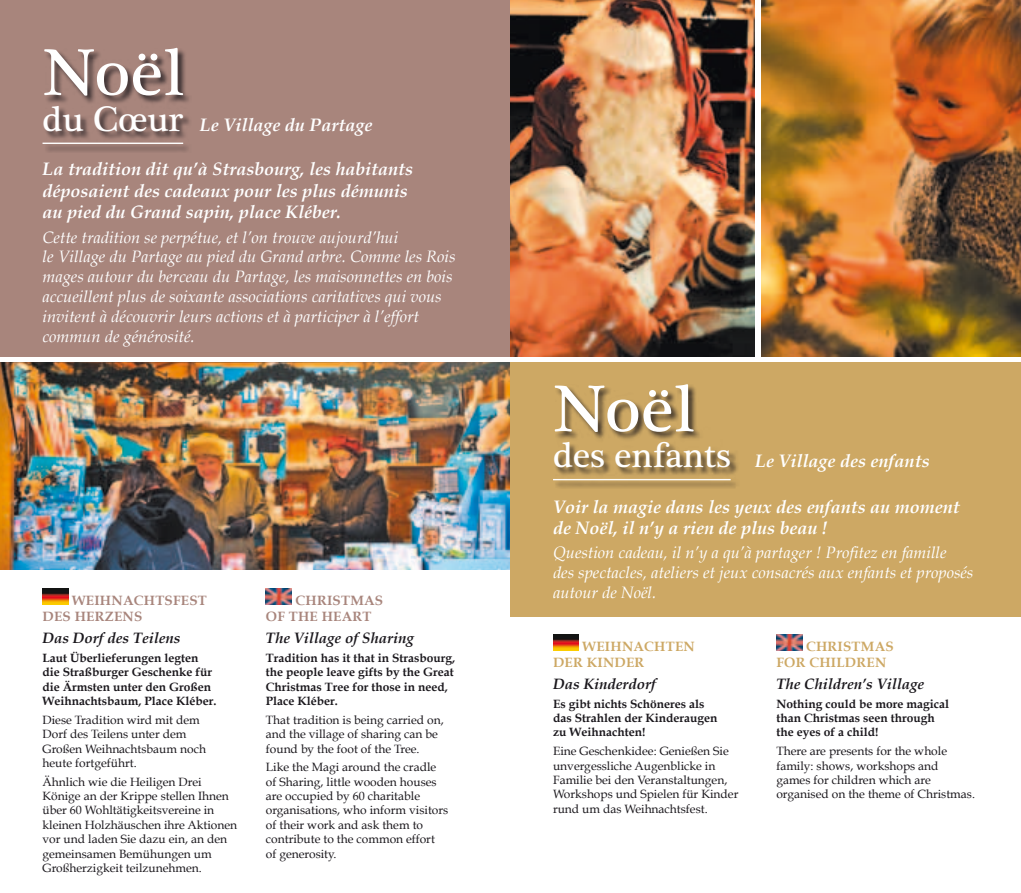
<style>
.page{position:relative;width:1021px;height:893px;background:#fff}
.page>*{position:absolute;margin:0;border:0;box-sizing:border-box;transform-origin:0 0}
.t1{font:67.5px "Plantagenet Cherokee";letter-spacing:-.01em;color:#fff}
.t2{font:36.15px "Plantagenet Cherokee";color:#fff}
.t3{font:italic 700 18px/21.6px "Book Antiqua";color:#fff}
.t4{font:italic 16.5px/19.8px "Book Antiqua";color:#fff}
.t5{font:italic 700 15px "Book Antiqua";color:#1a171c}
.t6{font:700 13.5px/16.2px "Book Antiqua";letter-spacing:.02em;color:#a8857c}
.t7{font:700 13.5px/16.2px "Book Antiqua";letter-spacing:.02em;color:#cda864}
.t8{font:12px/14.4px "Book Antiqua";color:#1a171c}
.t9{font:700 12px/14.4px "Book Antiqua";color:#1a171c}
.s1{font-family:"Plantagenet Cherokee";font-weight:400;font-style:normal;font-size:36.15px}
</style>
<div class="page">
<div style="left:0;top:0;width:510px;height:356px;background:#a8857c"></div>
<img style="left:43px;top:589px;width:25px;height:16px">
<img style="left:266px;top:589px;width:25px;height:16px">
<div style="left:42px;top:48px;width:150px;height:105px;background:#1a171c;opacity:.75"></div>
<hr style="left:43px;top:143px;width:140px;height:1px;background:#fff">
<img style="left:0;top:362px;width:510px;height:208px">
<div style="left:510px;top:362px;width:510px;height:255px;background:#cda864"></div>
<img style="left:553px;top:635px;width:25px;height:15px">
<img style="left:776px;top:635px;width:26px;height:15px">
<img style="left:510px;top:0;width:244px;height:356px">
<img style="left:761px;top:0;width:259px;height:356px">
<div style="left:553px;top:384px;width:186px;height:105px;background:#1a171c;opacity:.75"></div>
<hr style="left:553px;top:479px;width:177px;height:1px;background:#fff">
<h1 class="t1" style="left:43px;top:33px;width:144px">Noël</h1>
<h2 class="t2" style="left:43px;top:98px;width:142px">du Cœur</h2>
<h3 class="t3" style="left:200px;top:114px;width:174px">Le Village du Partage</h3>
<h3 class="t3" style="left:43px;top:159px;width:372px">La tradition dit qu’à Strasbourg, les habitants déposaient des cadeaux pour les plus démunis au pied du Grand sapin, place Kléber.</h3>
<p class="t4" style="left:43px;top:227px;width:414px">Cette tradition se perpétue, et l’on trouve aujourd’hui<br>le Village du Partage au pied du Grand arbre. Comme les Rois mages autour du berceau du Partage, les maisonnettes en bois accueillent plus de soixante associations caritatives qui vous invitent à découvrir leurs actions et à participer à l’effort commun de générosité.</p>
<p class="t6" style="left:72px;top:592px;width:25px">WEIHNACHTS</p>
<p class="t6" style="left:173px;top:592px;width:18px">FEST</p>
<p class="t6" style="left:43px;top:608px;width:43px">DES HER</p>
<p class="t6" style="left:105px;top:608px;width:20px">ZENS</p>
<p class="t5" style="left:43px;top:629px;width:139px">Das Dorf des Teilens</p>
<p class="t9" style="left:43px;top:651px;width:175px">Laut Überlieferungen legten die Straßburger Geschenke für die Ärmsten unter den Großen<br>Weihnachtsbaum, Place Kléber.</p>
<p class="t8" style="left:43px;top:712px;width:165px">Diese Tradition wird mit dem<br>Dorf des Teilens unter dem<br>Großen Weihnachtsbaum noch heute fortgeführt.</p>
<p class="t8" style="left:43px;top:774px;width:196px">Ähnlich wie die Heiligen Drei<br>Könige an der Krippe stellen Ihnen über 60 Wohltätigkeitsvereine in kleinen Holzhäuschen ihre Aktionen vor und laden Sie dazu ein, an den gemeinsamen Bemühungen um<br>Großherzigkeit teilzunehmen.</p>
<p class="t6" style="left:266px;top:592px;width:41px;text-indent:30px">CHRISTMAS<br>OF THE</p>
<p class="t6" style="left:322px;top:608px;width:11px">HEART</p>
<p class="t5" style="left:266px;top:629px;width:149px">The Village of Sharing</p>
<p class="t9" style="left:266px;top:651px;width:191px">Tradition has it that in Strasbourg, the people leave gifts by the Great<br>Christmas Tree for those in need,<br>Place Kléber.</p>
<p class="t8" style="left:266px;top:712px;width:179px">That tradition is being carried on, and the village of sharing can be found by the foot of the Tree.</p>
<p class="t8" style="left:266px;top:760px;width:184px">Like the Magi around the cradle of Sharing, little wooden houses are occupied by 60 charitable organisations, who inform visitors of their work and ask them to contribute to the common effort of generosity.</p>
<h1 class="t1" style="left:553px;top:369px;width:144px">Noël</h1>
<h3 class="t3" style="left:553px;top:450px;width:378px"><span class="s1">des enfants</span> Le Village des enfants</h3>
<h3 class="t3" style="left:553px;top:496px;width:408px">Voir la magie dans les yeux des enfants au moment de Noël, il n’y a rien de plus beau !</h3>
<h3 class="t4" style="left:553px;top:543px;width:422px">Question cadeau, il n’y a qu’à partager ! Profitez en famille<br>des spectacles, ateliers et jeux consacrés aux enfants et proposés autour de Noël.</h3>
<p class="t7" style="left:553px;top:638px;width:55px;text-indent:30px">WEIHNACHTEN<br>DER KIN</p>
<p class="t7" style="left:614px;top:654px;width:22px">DER</p>
<p class="t5" style="left:553px;top:675px;width:104px">Das Kinderdorf</p>
<p class="t9" style="left:553px;top:696px;width:166px">Es gibt nichts Schöneres als das Strahlen der Kinderaugen zu Weihnachten!</p>
<p class="t8" style="left:553px;top:744px;width:187px">Eine Geschenkidee: Genießen Sie unvergessliche Augenblicke in<br>Familie bei den Veranstaltungen,<br>Workshops und Spielen für Kinder rund um das Weihnachtsfest.</p>
<p class="t7" style="left:776px;top:638px;width:43px;text-align:right">CHRISTMAS<br>FOR CHI</p>
<p class="t7" style="left:836px;top:654px;width:31px">LDREN</p>
<p class="t5" style="left:776px;top:675px;width:149px">The Children’s Village</p>
<p class="t9" style="left:776px;top:696px;width:174px">Nothing could be more magical than Christmas seen through the eyes of a child!</p>
<p class="t8" style="left:776px;top:744px;width:200px">There are presents for the whole family: shows, workshops and games for children which are organised on the theme of Christmas.</p>
</div>
